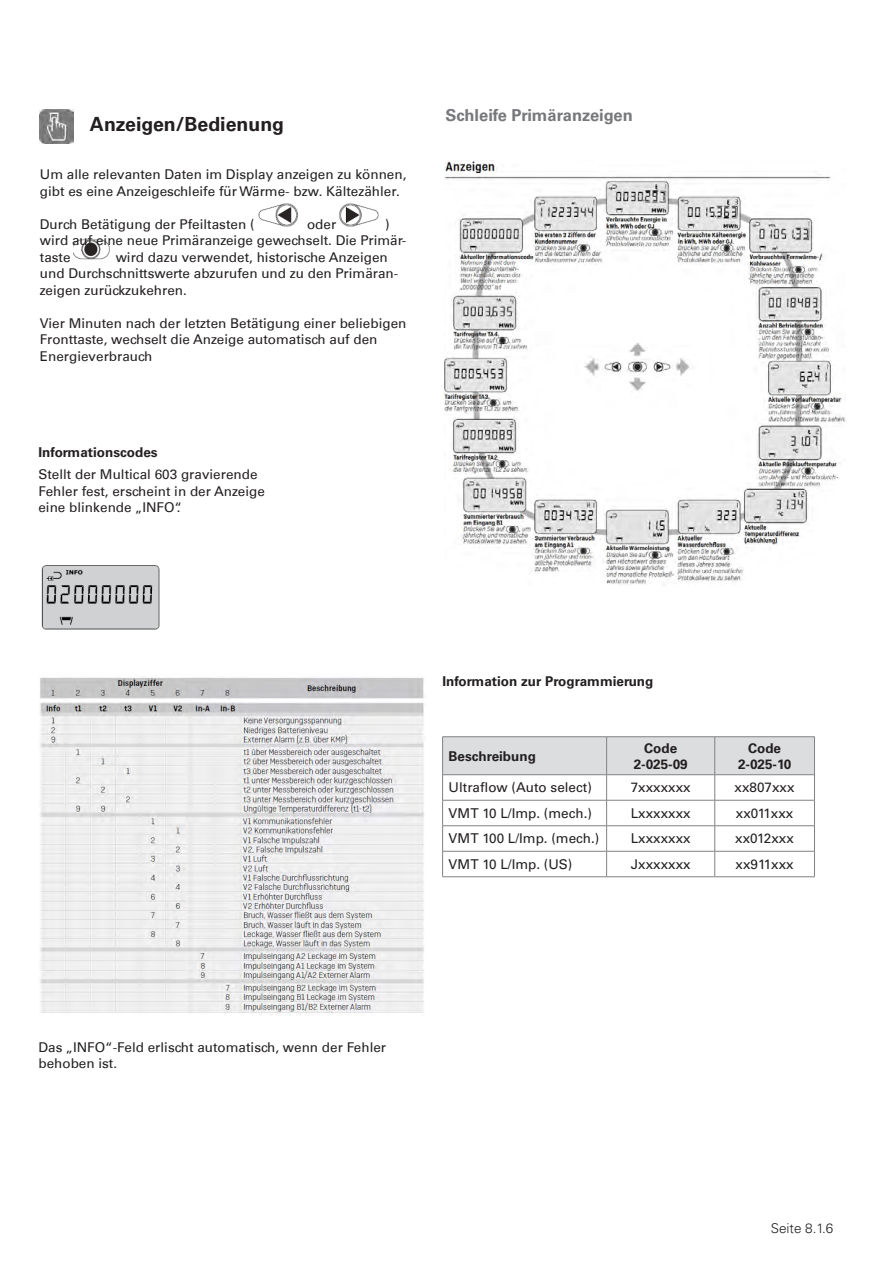
<style>
.page{position:relative;width:893px;height:1263px;background:#fff}
.page>*{position:absolute;margin:0;border:0;box-sizing:border-box;transform-origin:0 0}
.t1{font:700 19.5px "Univers LT Std";color:#231f20}
.t2{font:700 16.5px "Univers LT Std";color:#76787b}
.t3{font:13.5px/16.5px "Univers 55 Roman";color:#231f20}
.t4{font:13.5px "Univers LT Pro 55 Roman";color:#231f20}
.t5{font:700 13.5px "Univers LT Std";color:#231f20}
.t6{font:700 13.5px "Univers LT Pro 65";color:#231f20}
.t7{font:300 13.5px "Univers LT Pro 45";color:#231f20}
</style>
<div class="page">
<img style="left:73px;top:239px;width:37px;height:21px">
<img style="left:40px;top:109px;width:34px;height:35px">
<img style="left:258px;top:203px;width:41px;height:24px">
<img style="left:339px;top:203px;width:42px;height:24px">
<img style="left:445px;top:161px;width:400px;height:425px">
<img style="left:41px;top:565px;width:119px;height:65px">
<img style="left:39px;top:677px;width:385px;height:338px">
<hr style="left:442px;top:736px;width:165px;height:1px;background:#808285">
<hr style="left:607px;top:736px;width:108px;height:1px;background:#808285">
<hr style="left:715px;top:736px;width:100px;height:1px;background:#808285">
<svg style="left:442px;top:737px;width:373px;height:139px"></svg>
<hr style="left:442px;top:876px;width:165px;height:1px;background:#808285">
<hr style="left:607px;top:876px;width:108px;height:1px;background:#808285">
<hr style="left:715px;top:876px;width:100px;height:1px;background:#808285">
<p class="t1" style="left:90px;top:113px;width:196px">Anzeigen/Bedienung</p>
<p class="t3" style="left:40px;top:166px;width:368px">Um alle relevanten Daten im Display anzeigen zu können, gibt es eine Anzeigeschleife für Wärme- bzw. Kältezähler.</p>
<p class="t3" style="left:40px;top:216px;width:216px">Durch Betätigung der Pfeiltasten (</p>
<p class="t3" style="left:307px;top:216px;width:31px">oder</p>
<p class="t3" style="left:40px;top:216px;width:368px;text-indent:345px">) wird auf eine neue Primäranzeige gewechselt. Die Primär&shy;taste</p>
<p class="t3" style="left:40px;top:249px;width:360px;text-indent:76px">wird dazu verwendet, historische Anzeigen und Durchschnittswerte abzurufen und zu den Primäran&shy;zeigen zurückzukehren.</p>
<p class="t3" style="left:40px;top:315px;width:368px">Vier Minuten nach der letzten Betätigung einer beliebigen<br>Fronttaste, wechselt die Anzeige automatisch auf den<br>Energieverbrauch</p>
<p class="t5" style="left:38px;top:444px;width:121px">Informationscodes</p>
<p class="t3" style="left:38px;top:466px;width:221px">Stellt der Multical 603 gravierende</p>
<p class="t3" style="left:38px;top:483px;width:228px">Fehler fest, erscheint in der Anzeige eine blinkende „INFO“.</p>
<p class="t2" style="left:446px;top:106px;width:189px">Schleife Primäranzeigen</p>
<p class="t5" style="left:442px;top:673px;width:213px">Information zur Programmierung</p>
<p class="t6" style="left:449px;top:748px;width:89px">Beschreibung</p>
<p class="t6" style="left:644px;top:740px;width:35px">Code</p>
<p class="t6" style="left:634px;top:756px;width:56px">2-025-09</p>
<p class="t6" style="left:748px;top:740px;width:35px">Code</p>
<p class="t6" style="left:738px;top:756px;width:55px">2-025-10</p>
<p class="t4" style="left:449px;top:779px;width:145px">Ultraflow (Auto select)</p>
<p class="t4" style="left:631px;top:779px;width:62px">7xxxxxxx</p>
<p class="t4" style="left:735px;top:779px;width:62px">xx807xxx</p>
<p class="t4" style="left:449px;top:805px;width:145px">VMT 10 L/Imp. (mech.)</p>
<p class="t4" style="left:631px;top:805px;width:62px">Lxxxxxxx</p>
<p class="t4" style="left:736px;top:805px;width:59px">xx011xxx</p>
<p class="t4" style="left:449px;top:830px;width:152px">VMT 100 L/Imp. (mech.)</p>
<p class="t4" style="left:631px;top:830px;width:62px">Lxxxxxxx</p>
<p class="t4" style="left:735px;top:830px;width:60px">xx012xxx</p>
<p class="t4" style="left:449px;top:856px;width:125px">VMT 10 L/Imp. (US)</p>
<p class="t4" style="left:631px;top:856px;width:62px">Jxxxxxxx</p>
<p class="t4" style="left:735px;top:856px;width:60px">xx911xxx</p>
<p class="t3" style="left:38px;top:1039px;width:349px">Das „INFO“-Feld erlischt automatisch, wenn der Fehler behoben ist.</p>
<p class="t7" style="left:771px;top:1220px;width:64px">Seite 8.1.6</p>
</div>
